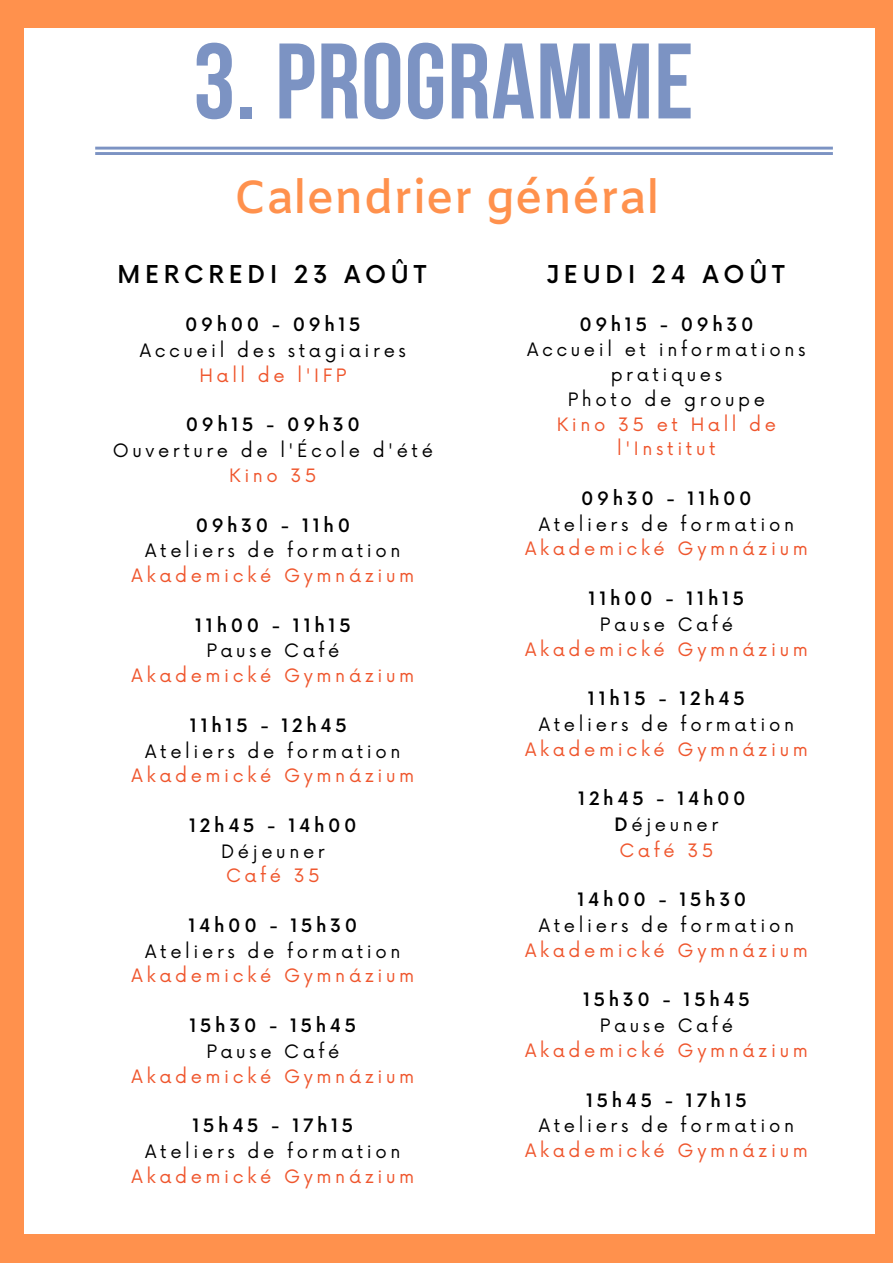
<style>
.page{position:relative;width:893px;height:1264px;background:#fff}
.page>*{position:absolute;margin:0;border:0;box-sizing:border-box;transform-origin:0 0}
.t1{font:700 106.95px "Bebas Neue";letter-spacing:.01em;color:#7c93c3}
.t2{font:600 46.35px "Amiko";color:#ff914d}
.t3{font:500 24px "Now";letter-spacing:.2em;color:#000}
.t4{font:18px/24.8px "Now";letter-spacing:.2em;color:#000;text-align:center}
.t5{font:18px/24.8px "Now";letter-spacing:.2em;color:#ef562d;text-align:center}
.t6{font:500 18px "Now";letter-spacing:.2em;color:#000}
.s1{font-weight:500}
</style>
<div class="page">
<div style="left:0;top:0;width:892px;height:1262px;background:#ff914d"></div>
<div style="left:24px;top:28px;width:850px;height:1205px;background:#fff"></div>
<svg style="left:95px;top:147px;width:737px;height:8px"></svg>
<p class="t1" style="left:193px;top:38px;width:502px">3. PROGRAMME</p>
<p class="t2" style="left:233px;top:170px;width:427px">Calendrier général</p>
<p class="t3" style="left:117px;top:261px;width:310px">MERCREDI 23 AOÛT</p>
<p class="t6" style="left:185px;top:315px;width:177px">09h00 - 09h15</p>
<p class="t4" style="left:140px;top:339px;width:268px">Accueil des stagiaires</p>
<p class="t5" style="left:199px;top:364px;width:148px">Hall de l'IFP</p>
<p class="t6" style="left:186px;top:415px;width:176px">09h15 - 09h30</p>
<p class="t4" style="left:113px;top:439px;width:322px">Ouverture de l'École d'été</p>
<p class="t5" style="left:229px;top:464px;width:89px">Kino 35</p>
<p class="t6" style="left:196px;top:515px;width:156px">09h30 - 11h0</p>
<p class="t4" style="left:145px;top:539px;width:257px">Ateliers de formation</p>
<p class="t5" style="left:131px;top:564px;width:284px">Akademické Gymnázium</p>
<p class="t6" style="left:195px;top:615px;width:157px">11h00 - 11h15</p>
<p class="t4" style="left:206px;top:639px;width:135px">Pause Café</p>
<p class="t5" style="left:131px;top:664px;width:284px">Akademické Gymnázium</p>
<p class="t6" style="left:190px;top:715px;width:158px">11h15 - 12h45</p>
<p class="t4" style="left:145px;top:739px;width:257px">Ateliers de formation</p>
<p class="t5" style="left:131px;top:764px;width:284px">Akademické Gymnázium</p>
<p class="t6" style="left:189px;top:815px;width:169px">12h45 - 14h00</p>
<p class="t4" style="left:221px;top:839px;width:105px">Déjeuner</p>
<p class="t5" style="left:226px;top:864px;width:95px">Café 35</p>
<p class="t6" style="left:188px;top:915px;width:170px">14h00 - 15h30</p>
<p class="t4" style="left:145px;top:939px;width:257px">Ateliers de formation</p>
<p class="t5" style="left:131px;top:964px;width:284px">Akademické Gymnázium</p>
<p class="t6" style="left:189px;top:1015px;width:168px">15h30 - 15h45</p>
<p class="t4" style="left:206px;top:1039px;width:135px">Pause Café</p>
<p class="t5" style="left:131px;top:1064px;width:284px">Akademické Gymnázium</p>
<p class="t6" style="left:192px;top:1115px;width:162px">15h45 - 17h15</p>
<p class="t4" style="left:145px;top:1139px;width:257px">Ateliers de formation</p>
<p class="t5" style="left:131px;top:1164px;width:284px">Akademické Gymnázium</p>
<p class="t3" style="left:546px;top:261px;width:240px">JEUDI 24 AOÛT</p>
<p class="t6" style="left:579px;top:314px;width:176px">09h15 - 09h30</p>
<p class="t4" style="left:527px;top:338px;width:280px">Accueil et informations pratiques</p>
<p class="t4" style="left:567px;top:388px;width:199px">Photo de groupe</p>
<p class="t5" style="left:556px;top:412px;width:221px">Kino 35 et Hall de l'Institut</p>
<p class="t6" style="left:581px;top:488px;width:172px">09h30 - 11h00</p>
<p class="t4" style="left:538px;top:513px;width:257px">Ateliers de formation</p>
<p class="t5" style="left:525px;top:537px;width:284px">Akademické Gymnázium</p>
<p class="t6" style="left:588px;top:588px;width:157px">11h00 - 11h15</p>
<p class="t4" style="left:599px;top:613px;width:135px">Pause Café</p>
<p class="t5" style="left:525px;top:637px;width:284px">Akademické Gymnázium</p>
<p class="t6" style="left:588px;top:688px;width:158px">11h15 - 12h45</p>
<p class="t4" style="left:538px;top:713px;width:257px">Ateliers de formation</p>
<p class="t5" style="left:525px;top:737px;width:284px">Akademické Gymnázium</p>
<p class="t6" style="left:578px;top:789px;width:169px">12h45 - 14h00</p>
<p class="t4" style="left:614px;top:813px;width:105px"><span class="s1">D</span>éjeuner</p>
<p class="t5" style="left:619px;top:838px;width:95px">Café 35</p>
<p class="t6" style="left:577px;top:890px;width:170px">14h00 - 15h30</p>
<p class="t4" style="left:538px;top:914px;width:257px">Ateliers de formation</p>
<p class="t5" style="left:525px;top:939px;width:284px">Akademické Gymnázium</p>
<p class="t6" style="left:583px;top:990px;width:168px">15h30 - 15h45</p>
<p class="t4" style="left:599px;top:1014px;width:135px">Pause Café</p>
<p class="t5" style="left:525px;top:1039px;width:284px">Akademické Gymnázium</p>
<p class="t6" style="left:586px;top:1090px;width:162px">15h45 - 17h15</p>
<p class="t4" style="left:538px;top:1114px;width:257px">Ateliers de formation</p>
<p class="t5" style="left:525px;top:1139px;width:284px">Akademické Gymnázium</p>
</div>
